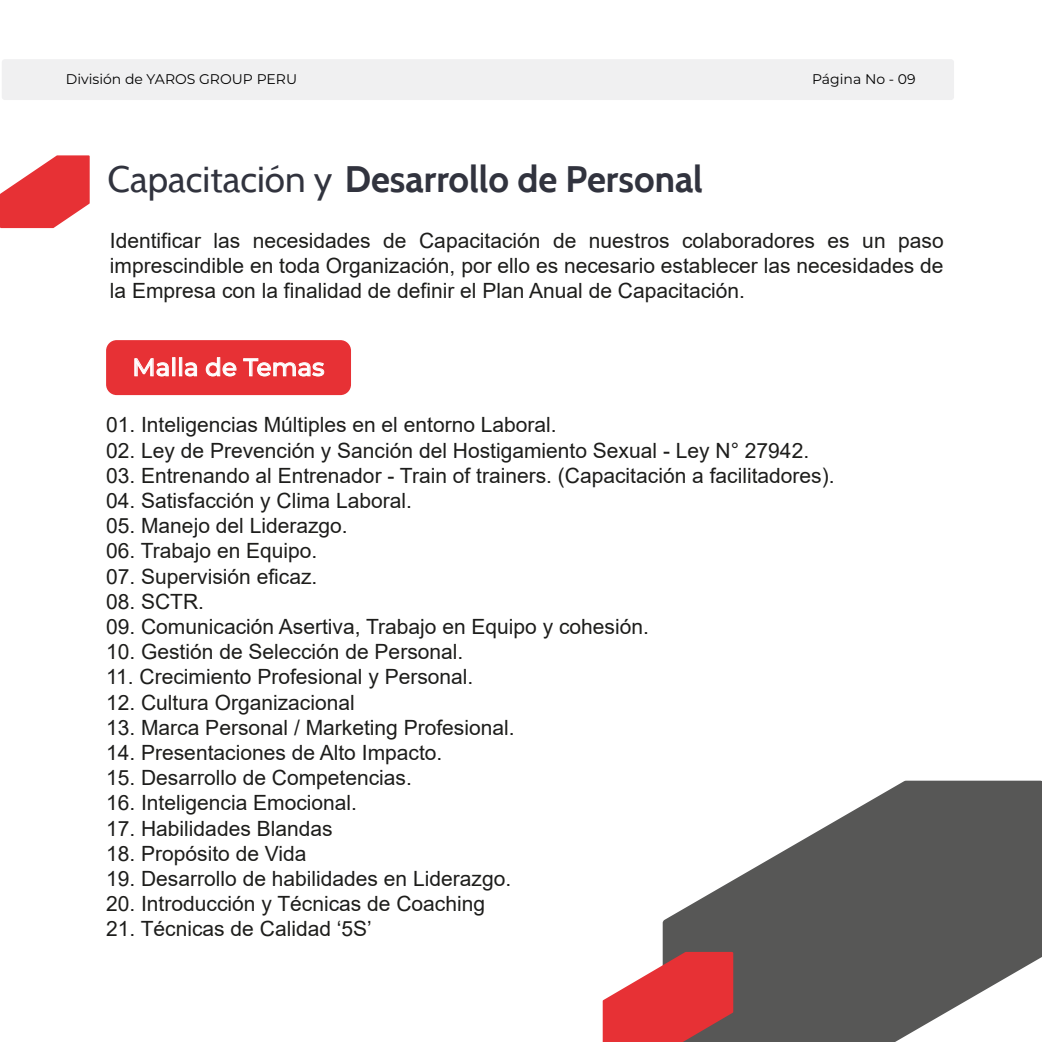
<style>
.page{position:relative;width:1042px;height:1042px;background:#fff}
.page>*{position:absolute;margin:0;border:0;box-sizing:border-box;transform-origin:0 0}
.t1{font:700 36.75px "Cabin";color:#31333e}
.t2{font:500 24.5px "Montserrat";color:#fff}
.t3{font:21px/25.2px "Arial";color:#1d1d1b;text-align:justify}
.t4{font:14px "Montserrat";color:#010101}
.s1{font-weight:400}
</style>
<div class="page">
<svg style="left:663px;top:780px;width:379px;height:262px;fill:#575756"></svg>
<svg style="left:603px;top:952px;width:130px;height:90px"></svg>
<div style="left:2px;top:59px;width:952px;height:41px;background:#f0f0f1;border-radius:3px"></div>
<div style="left:106px;top:340px;width:245px;height:55px;background:#e73135;border-radius:11px"></div>
<svg style="left:134px;top:358px;width:35px;height:18px"></svg>
<div style="left:172px;top:357px;width:3px;height:19px;border:1px solid #fff"></div>
<div style="left:179px;top:357px;width:3px;height:19px;border:1px solid #fff"></div>
<svg style="left:185px;top:362px;width:12px;height:14px"></svg>
<svg style="left:206px;top:357px;width:30px;height:19px"></svg>
<svg style="left:243px;top:358px;width:81px;height:18px"></svg>
<svg style="left:0;top:155px;width:90px;height:73px"></svg>
<p class="t4" style="left:66px;top:69px;width:233px">División de YAROS GROUP PERU</p>
<p class="t4" style="left:812px;top:69px;width:105px">Página No - 09</p>
<h1 class="t1" style="left:107px;top:157px;width:597px"><span class="s1">Capacitación y</span> Desarrollo de Personal</h1>
<p class="t3" style="left:110px;top:228px;width:835px">Identificar las necesidades de Capacitación de nuestros colaboradores es un paso imprescindible en toda Organización, por ello es necesario establecer las necesidades de la Empresa con la finalidad de definir el Plan Anual de Capacitación.</p>
<p class="t2" style="left:132px;top:350px;width:194px">Malla de Temas</p>
<p class="t3" style="left:106px;top:412px;width:452px">01. Inteligencias Múltiples en el entorno Laboral.</p>
<p class="t3" style="left:106px;top:437px;width:704px">02. Ley de Prevención y Sanción del Hostigamiento Sexual - Ley N° 27942.</p>
<p class="t3" style="left:106px;top:462px;width:730px">03. Entrenando al Entrenador - Train of trainers. (Capacitación a facilitadores).</p>
<p class="t3" style="left:106px;top:488px;width:307px">04. Satisfacción y Clima Laboral.</p>
<p class="t3" style="left:106px;top:513px;width:243px">05. Manejo del Liderazgo.</p>
<p class="t3" style="left:106px;top:538px;width:213px">06. Trabajo en Equipo.</p>
<p class="t3" style="left:106px;top:563px;width:213px">07. Supervisión eficaz.</p>
<p class="t3" style="left:106px;top:588px;width:100px">08. SCTR.</p>
<p class="t3" style="left:106px;top:614px;width:544px">09. Comunicación Asertiva, Trabajo en Equipo y cohesión.</p>
<p class="t3" style="left:106px;top:639px;width:359px">10. Gestión de Selección de Personal.</p>
<p class="t3" style="left:106px;top:664px;width:369px">11. Crecimiento Profesional y Personal.</p>
<p class="t3" style="left:106px;top:689px;width:250px">12. Cultura Organizacional</p>
<p class="t3" style="left:106px;top:714px;width:410px">13. Marca Personal / Marketing Profesional.</p>
<p class="t3" style="left:106px;top:740px;width:338px">14. Presentaciones de Alto Impacto.</p>
<p class="t3" style="left:106px;top:765px;width:307px">15. Desarrollo de Competencias.</p>
<p class="t3" style="left:106px;top:790px;width:252px">16. Inteligencia Emocional.</p>
<p class="t3" style="left:106px;top:815px;width:228px">17. Habilidades Blandas</p>
<p class="t3" style="left:106px;top:840px;width:202px">18. Propósito de Vida</p>
<p class="t3" style="left:106px;top:866px;width:407px">19. Desarrollo de habilidades en Liderazgo.</p>
<p class="t3" style="left:106px;top:891px;width:380px">20. Introducción y Técnicas de Coaching</p>
<p class="t3" style="left:106px;top:916px;width:267px">21. Técnicas de Calidad ‘5S’</p>
</div>
